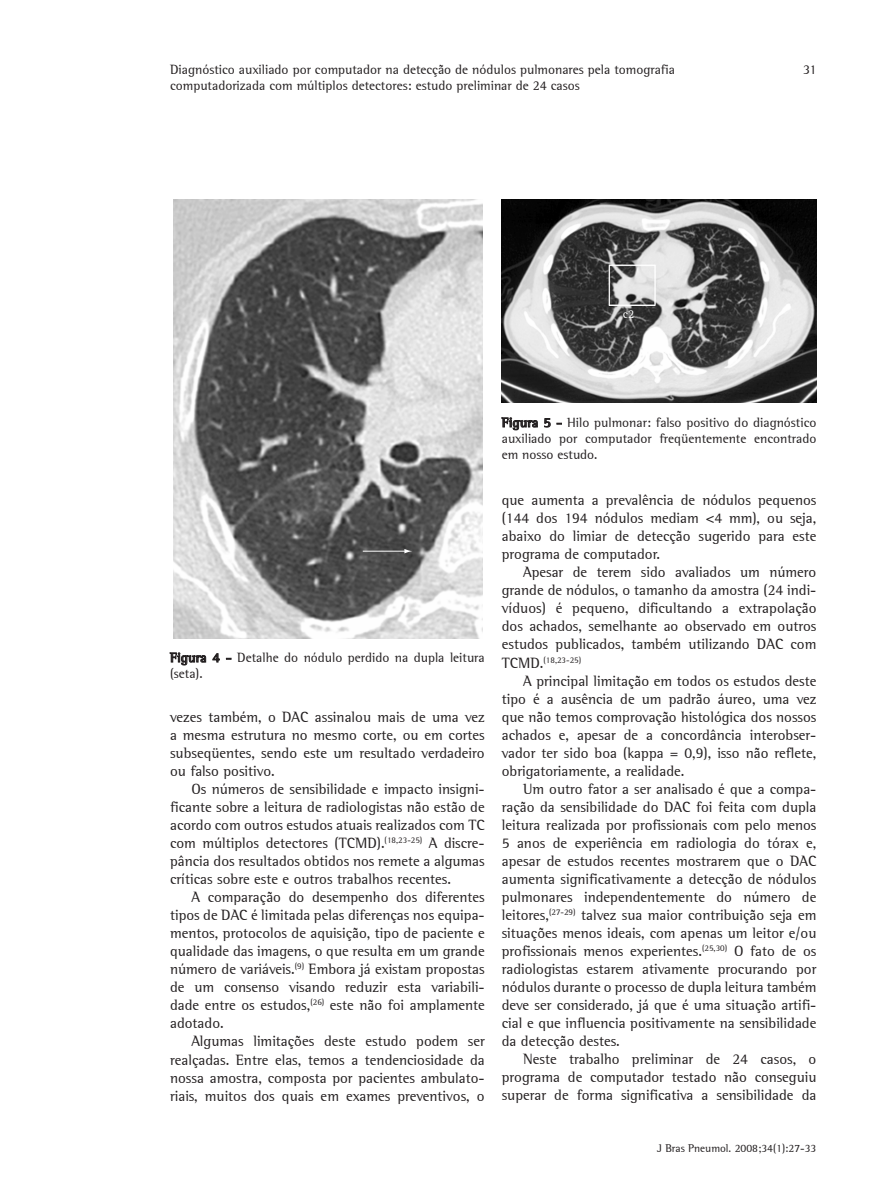
<style>
.page{position:relative;width:893px;height:1191px;background:#fff}
.page>*{position:absolute;margin:0;border:0;box-sizing:border-box;transform-origin:0 0}
.corpo{font:15px/18px "Libre Semi Serif S Si";color:#231f20;text-align:justify}
.legenda___fig-table{font:13.5px/16.2px "Libre Semi Serif S Si";color:#231f20}
.t1{font:12px "Libre Semi Serif S Si";color:#fff}
.t2{font:11.25px "Libre Semi Serif S Si";color:#231f20}
.corpo-2{font:8.7px "Libre Semi Serif S Si";color:#231f20}
.s1{font-weight:700}
.s2{font-size:15px}
</style>
<div class="page">
<img style="left:173px;top:200px;width:309px;height:438px">
<hr style="left:363px;top:551px;width:43px;height:1px;background:#fff">
<svg style="left:404px;top:549px;width:8px;height:4px"></svg>
<img style="left:502px;top:200px;width:314px;height:203px">
<div style="left:609px;top:265px;width:46px;height:41px;border:1px solid #fff"></div>
<svg style="left:170px;top:652px;width:36px;height:13px"></svg>
<svg style="left:213px;top:653px;width:7px;height:9px"></svg>
<svg style="left:502px;top:417px;width:35px;height:13px"></svg>
<svg style="left:544px;top:418px;width:6px;height:9px"></svg>
<p class="legenda___fig-table" style="left:170px;top:61px;width:506px">Diagnóstico auxiliado por computador na detecção de nódulos pulmonares pela tomografia computadorizada com múltiplos detectores: estudo preliminar de 24 casos</p>
<p class="t1" style="left:623px;top:307px;width:13px">c2</p>
<p class="legenda___fig-table" style="left:803px;top:61px;width:15px">31</p>
<p class="legenda___fig-table" style="left:170px;top:649px;width:316px"><span class="s1">Figura 4 -</span> Detalhe do nódulo perdido na dupla leitura (seta).</p>
<p class="corpo" style="left:170px;top:708px;width:316px">vezes também, o DAC assinalou mais de uma vez a mesma estrutura no mesmo corte, ou em cortes subseqüentes, sendo este um resultado verdadeiro ou falso positivo.</p>
<p class="corpo" style="left:170px;top:780px;width:316px;text-indent:21px">Os números de sensibilidade e impacto insigni&shy;ficante sobre a leitura de radiologistas não estão de acordo com outros estudos atuais realizados com TC com múltiplos detectores (TCMD).<sup>(18,23-25)</sup> A discre&shy;pância dos resultados obtidos nos remete a algumas críticas sobre este e outros trabalhos recentes.</p>
<p class="corpo" style="left:170px;top:888px;width:316px;text-indent:21px">A comparação do desempenho dos diferentes tipos de DAC é limitada pelas diferenças nos equipa&shy;mentos, protocolos de aquisição, tipo de paciente e qualidade das imagens, o que resulta em um grande número de variáveis.<sup>(9)</sup> Embora já existam propostas de um consenso visando reduzir esta variabili&shy;dade entre os estudos,<sup>(26)</sup> este não foi amplamente adotado.</p>
<p class="corpo" style="left:170px;top:1032px;width:316px;text-indent:21px">Algumas limitações deste estudo podem ser realçadas. Entre elas, temos a tendenciosidade da nossa amostra, composta por pacientes ambulato&shy;riais, muitos dos quais em exames preventivos, o</p>
<p class="legenda___fig-table" style="left:502px;top:414px;width:316px;text-align:justify"><span class="s1">Figura 5 -</span> Hilo pulmonar: falso positivo do diagnóstico auxiliado por computador freqüentemente encontrado em nosso estudo.</p>
<p class="corpo" style="left:502px;top:491px;width:316px">que aumenta a prevalência de nódulos pequenos (144 dos 194 nódulos mediam &lt;4 mm), ou seja, abaixo do limiar de detecção sugerido para este programa de computador.</p>
<p class="corpo" style="left:502px;top:563px;width:316px;text-indent:21px">Apesar de terem sido avaliados um número grande de nódulos, o tamanho da amostra (24 indi&shy;víduos) é pequeno, dificultando a extrapolação dos achados, semelhante ao observado em outros estudos publicados, também utilizando DAC com</p>
<p class="corpo-2" style="left:502px;top:654px;width:81px"><span class="s2">TCMD.</span>(18,23-25)</p>
<p class="corpo" style="left:502px;top:671px;width:316px;text-indent:21px">A principal limitação em todos os estudos deste tipo é a ausência de um padrão áureo, uma vez que não temos comprovação histológica dos nossos achados e, apesar de a concordância interobser&shy;vador ter sido boa (kappa = 0,9), isso não reflete, obrigatoriamente, a realidade.</p>
<p class="corpo" style="left:502px;top:779px;width:316px;text-indent:21px">Um outro fator a ser analisado é que a compa&shy;ração da sensibilidade do DAC foi feita com dupla leitura realizada por profissionais com pelo menos 5 anos de experiência em radiologia do tórax e, apesar de estudos recentes mostrarem que o DAC aumenta significativamente a detecção de nódulos pulmonares independentemente do número de leitores,<sup>(27-29)</sup> talvez sua maior contribuição seja em situações menos ideais, com apenas um leitor e/ou profissionais menos experientes.<sup>(25,30)</sup> O fato de os radiologistas estarem ativamente procurando por nódulos durante o processo de dupla leitura também deve ser considerado, já que é uma situação artifi&shy;cial e que influencia positivamente na sensibilidade da detecção destes.</p>
<p class="corpo" style="left:502px;top:1049px;width:316px;text-indent:21px">Neste trabalho preliminar de 24 casos, o programa de computador testado não conseguiu superar de forma significativa a sensibilidade da</p>
<p class="t2" style="left:657px;top:1141px;width:161px">J Bras Pneumol. 2008;34(1):27-33</p>
</div>
